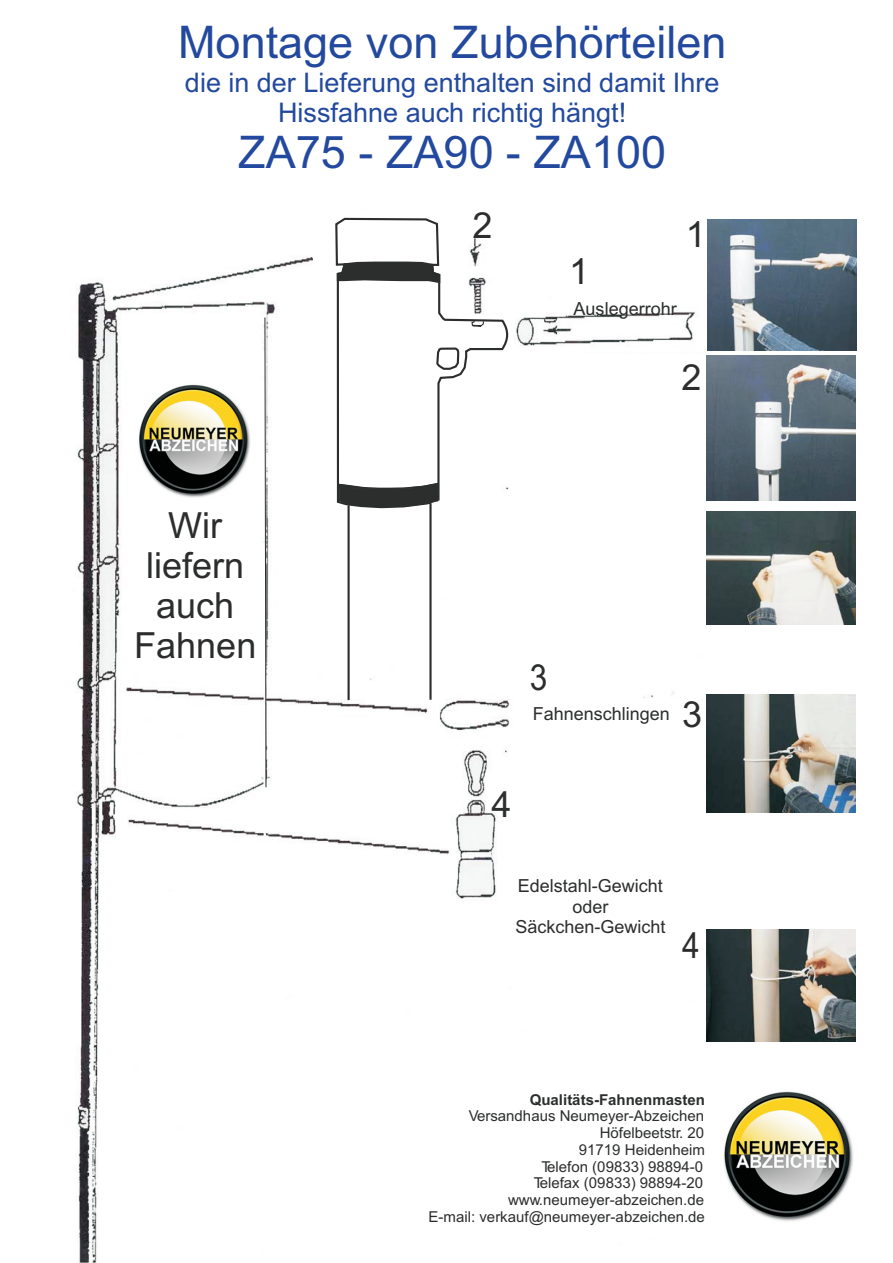
<style>
.page{position:relative;width:893px;height:1263px;background:#fff}
.page>*{position:absolute;margin:0;border:0;box-sizing:border-box;transform-origin:0 0}
.t1{font:45px "Arial";color:#23499f}
.t2{font:36px/40.2px "Arial";color:#2c2d2d;text-align:center}
.t3{font:36px "Arial";color:#2c2d2d;scale:.88 1}
.t4{font:27px "Arial";color:#23499f}
.t5{font:18px/20.1px "Arial";color:#2c2d2d;text-align:center}
.t6{font:15px/16.8px "Arial";color:#2c2d2d;text-align:right}
.t7{font:700 15px "Arial";color:#2c2d2d}
</style>
<div class="page">
<img style="left:77px;top:219px;width:647px;height:1044px">
<div style="left:451px;top:315px;width:62px;height:50px;background:#fff"></div>
<svg style="left:264px;top:317px;width:164px;height:471px"></svg>
<div style="left:578px;top:354px;width:162px;height:264px;background:#fff"></div>
<img style="left:706px;top:356px;width:149px;height:144px">
<img style="left:707px;top:220px;width:149px;height:131px">
<img style="left:706px;top:695px;width:149px;height:118px">
<img style="left:707px;top:929px;width:148px;height:112px">
<img style="left:706px;top:511px;width:149px;height:113px">
<div style="left:313px;top:212px;width:149px;height:272px;background:#fff"></div>
<svg style="left:333px;top:217px;width:176px;height:485px"></svg>
<svg style="left:336px;top:261px;width:105px;height:24px"></svg>
<svg style="left:315px;top:320px;width:169px;height:188px"></svg>
<img style="left:131px;top:378px;width:126px;height:121px">
<img style="left:716px;top:1084px;width:137px;height:139px">
<h1 class="t1" style="left:178px;top:25px;width:549px">Montage von Zubehörteilen</h1>
<h3 class="t4" style="left:185px;top:72px;width:536px">die in der Lieferung enthalten sind damit Ihre</h3>
<h1 class="t1" style="left:238px;top:136px;width:429px">ZA75 - ZA90 - ZA100</h1>
<h3 class="t4" style="left:278px;top:102px;width:350px">Hissfahne auch richtig hängt!</h3>
<h2 class="t2" style="left:472px;top:208px;width:22px">2</h2>
<h2 class="t2" style="left:685px;top:217px;width:22px">1</h2>
<h2 class="t2" style="left:569px;top:255px;width:22px">1</h2>
<p class="t5" style="left:573px;top:300px;width:105px">Auslegerrohr</p>
<h2 class="t2" style="left:134px;top:508px;width:124px">Wir liefern auch<br>Fahnen</h2>
<h2 class="t2" style="left:681px;top:361px;width:22px">2</h2>
<h2 class="t3" style="left:529px;top:664px;width:21px">3</h2>
<p class="t5" style="left:533px;top:705px;width:139px">Fahnenschlingen</p>
<h2 class="t2" style="left:682px;top:697px;width:22px">3</h2>
<h2 class="t2" style="left:491px;top:788px;width:22px">4</h2>
<p class="t5" style="left:515px;top:878px;width:152px">Edelstahl-Gewicht oder<br>Säckchen-Gewicht</p>
<h2 class="t3" style="left:682px;top:932px;width:21px">4</h2>
<p class="t7" style="left:530px;top:1094px;width:177px">Qualitäts-Fahnenmasten</p>
<p class="t6" style="left:428px;top:1109px;width:278px">Versandhaus Neumeyer-Abzeichen<br>Höfelbeetstr. 20<br>91719 Heidenheim<br>Telefon (09833) 98894-0<br>Telefax (09833) 98894-20 www.neumeyer-abzeichen.de<br>E-mail: verkauf@neumeyer-abzeichen.de</p>
</div>
